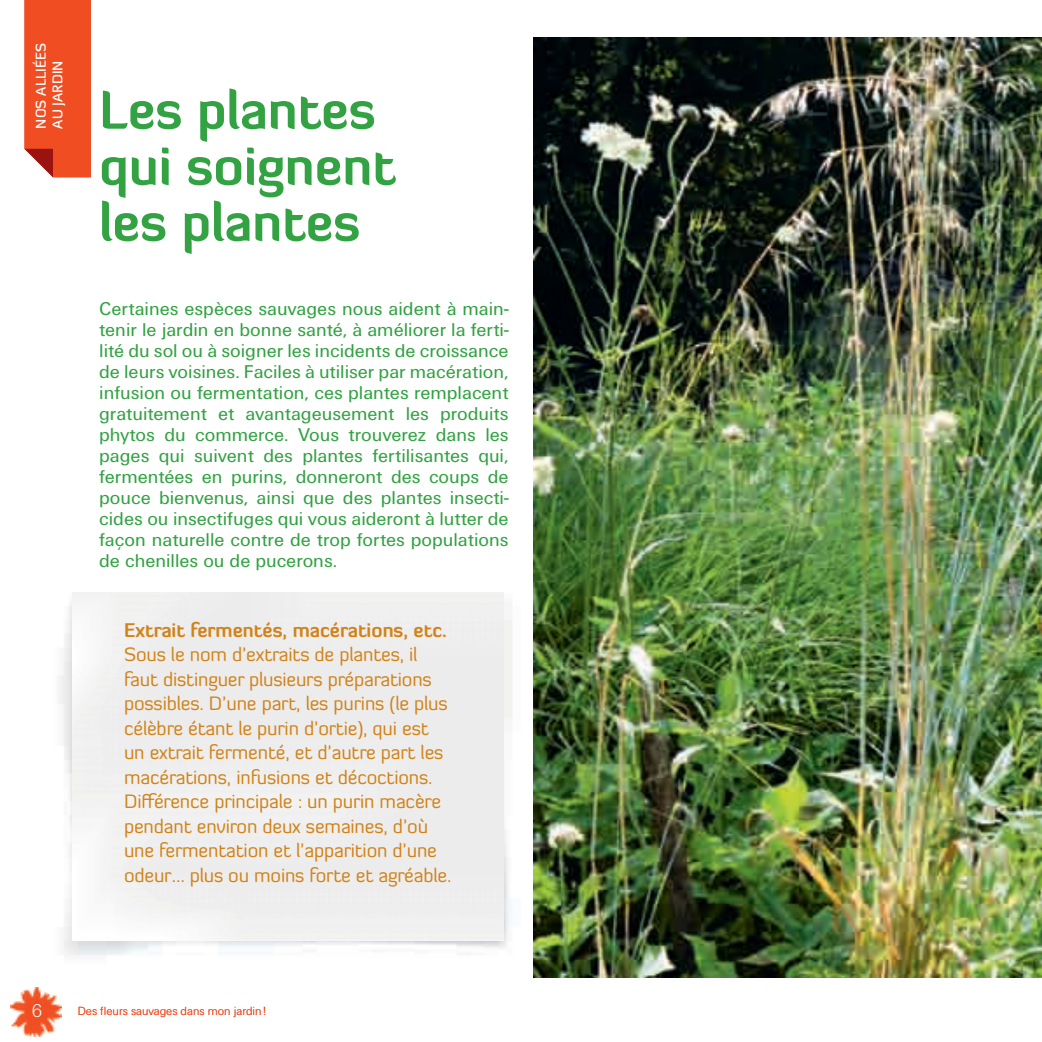
<style>
.page{position:relative;width:1042px;height:1042px;background:#fff}
.page>*{position:absolute;margin:0;border:0;box-sizing:border-box;transform-origin:0 0}
.t1{font:700 52.5px/56px "Diavlo";color:#32a242}
.t2{font:19.25px/21px "Unitus";color:#32a242;text-align:justify}
.t3{font:19.25px/24.5px "Diavlo";letter-spacing:-.01em;color:#d18319}
.t4{font:700 19.25px "Diavlo";color:#d18319}
.t5{font:300 19.25px "Unitus LH";color:#fff}
.t6{font:500 14px/16.8px "Diavlo";color:#fff}
.t7{font:300 12.25px "Unitus LH";color:#f04d22}
</style>
<div class="page">
<img style="left:10px;top:987px;width:51px;height:49px">
<img style="left:59px;top:593px;width:453px;height:363px">
<div style="left:72px;top:592px;width:431px;height:348px;background:#eeeded"></div>
<svg style="left:24px;top:0;width:67px;height:177px;background:#ed5129"></svg>
<img style="left:533px;top:37px;width:509px;height:940px">
<p class="t6" style="left:32px;top:128px;width:87px;rotate:-90deg">NOS ALLIÉES<br>AU JARDIN</p>
<h1 class="t1" style="left:99px;top:81px;width:298px">Les plantes qui soignent les plantes</h1>
<p class="t2" style="left:99px;top:298px;width:411px">Certaines espèces sauvages nous aident à main&shy;tenir le jardin en bonne santé, à améliorer la ferti&shy;lité du sol ou à soigner les incidents de croissance de leurs voisines. Faciles à utiliser par macération, infusion ou fermentation, ces plantes remplacent gratuitement et avantageusement les produits phytos du commerce. Vous trouverez dans les pages qui suivent des plantes fertilisantes qui, fermentées en purins, donneront des coups de pouce bienvenus, ainsi que des plantes insecti&shy;cides ou insectifuges qui vous aideront à lutter de façon naturelle contre de trop fortes populations de chenilles ou de pucerons.</p>
<p class="t4" style="left:124px;top:618px;width:324px">Extrait fermentés, macérations, etc.</p>
<p class="t3" style="left:124px;top:642px;width:329px">Sous le nom d’extraits de plantes, il faut distinguer plusieurs préparations possibles. D’une part, les purins (le plus célèbre étant le purin d’ortie), qui est un extrait fermenté, et d’autre part les macérations, infusions et décoctions.<br>Différence principale : un purin macère pendant environ deux semaines, d’où une fermentation et l’apparition d’une odeur… plus ou moins forte et agréable.</p>
<p class="t5" style="left:31px;top:1000px;width:13px">6</p>
<p class="t7" style="left:78px;top:1004px;width:190px">Des fleurs sauvages dans mon jardin !</p>
</div>
